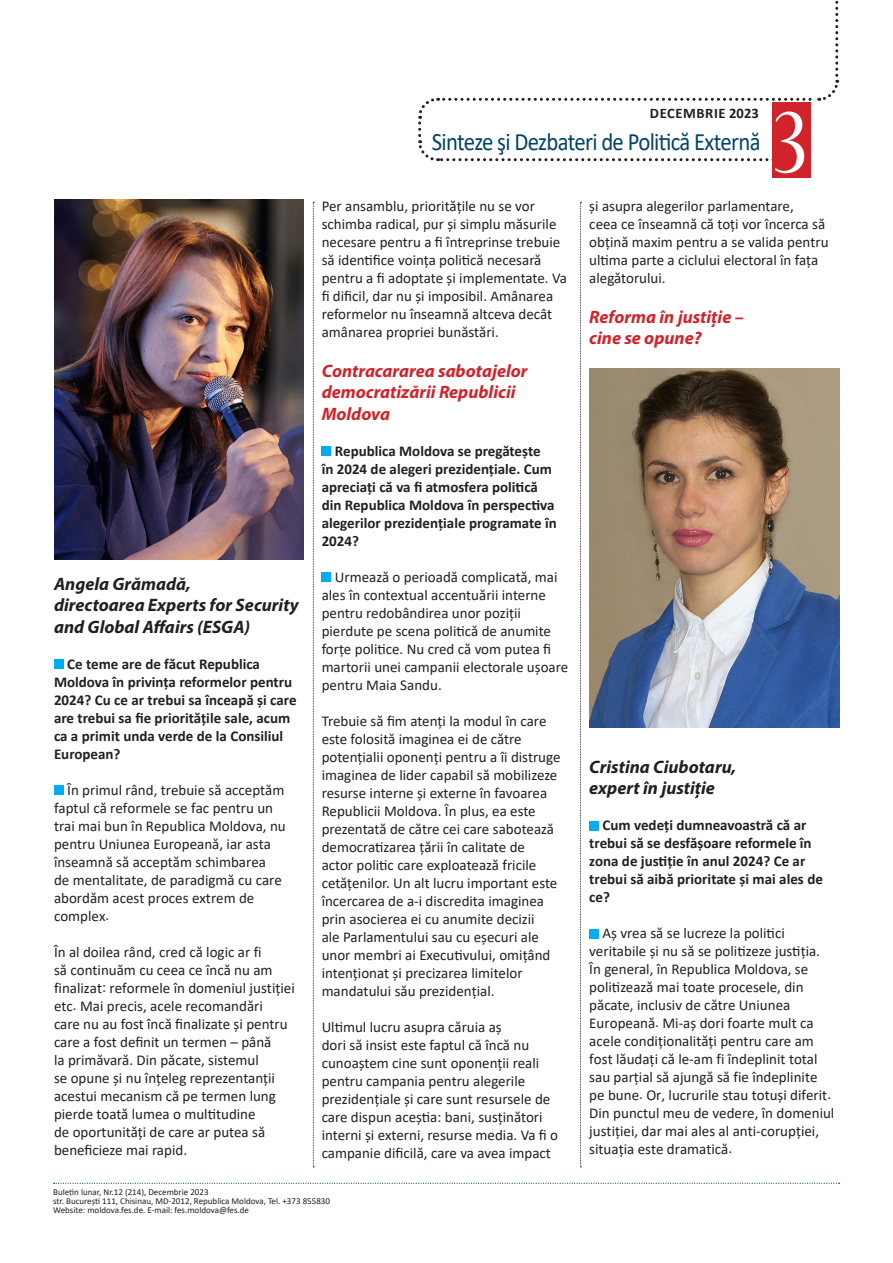
<style>
.page{position:relative;width:893px;height:1263px;background:#fff}
.page>*{position:absolute;margin:0;border:0;box-sizing:border-box;transform-origin:0 0}
.t1{font:condensed 102px "Nueva Std";color:#fff}
.t2{font:25.05px "Calibri";letter-spacing:-.03em;color:#014368;scale:.91 1}
.INTERTITLU{font:italic 700 18px/21.6px "Myriad Pro";color:#231f20}
.INTERTITLU-2{font:italic 700 18px/21.6px "Myriad Pro";color:#d1232a}
.texte{font:15px/18px "Calibri";color:#231f20}
.texte-2{font:700 15px/18px "Calibri";color:#231f20}
.t3{font:700 14.55px "Calibri";letter-spacing:.04em;color:#231f20}
.t4{font:9px/9px "Calibri";color:#231f20}
</style>
<div class="page">
<svg style="left:54px;top:1183px;width:786px;height:1px"></svg>
<svg style="left:418px;top:0;width:422px;height:163px"></svg>
<div style="left:772px;top:102px;width:38px;height:76px;background:#d1232a"></div>
<svg style="left:313px;top:202px;width:1px;height:965px"></svg>
<svg style="left:580px;top:202px;width:2px;height:965px"></svg>
<div style="left:54px;top:659px;width:10px;height:10px;background:#00aeef"></div>
<div style="left:54px;top:785px;width:10px;height:10px;background:#00aeef"></div>
<div style="left:322px;top:446px;width:9px;height:10px;background:#00aeef"></div>
<div style="left:322px;top:572px;width:9px;height:10px;background:#00aeef"></div>
<div style="left:589px;top:821px;width:10px;height:9px;background:#00aeef"></div>
<div style="left:589px;top:929px;width:10px;height:9px;background:#00aeef"></div>
<img style="left:54px;top:200px;width:250px;height:359px">
<img style="left:589px;top:368px;width:250px;height:360px">
<p class="INTERTITLU" style="left:54px;top:572px;width:138px">Angela Grămadă,</p>
<p class="INTERTITLU" style="left:54px;top:594px;width:246px">directoarea Experts for Security and Global Affairs (ESGA)</p>
<p class="texte-2" style="left:54px;top:655px;width:244px;text-indent:13px">Ce teme are de făcut Republica<br>Moldova în privința reformelor pentru<br>2024? Cu ce ar trebui sa înceapă și care are trebui sa fie prioritățile sale, acum ca a primit unda verde de la Consiliul<br>European?</p>
<p class="texte" style="left:54px;top:781px;width:233px;text-indent:13px">În primul rând, trebuie să acceptăm faptul că reformele se fac pentru un trai mai bun în Republica Moldova, nu pentru Uniunea Europeană, iar asta înseamnă să acceptăm schimbarea<br>de mentalitate, de paradigmă cu care abordăm acest proces extrem de complex.</p>
<p class="texte" style="left:54px;top:943px;width:242px">În al doilea rând, cred că logic ar fi<br>să continuăm cu ceea ce încă nu am finalizat: reformele în domeniul justiției etc. Mai precis, acele recomandări<br>care nu au fost încă finalizate și pentru care a fost definit un termen – până<br>la primăvară. Din păcate, sistemul<br>se opune și nu înțeleg reprezentanții acestui mecanism că pe termen lung pierde toată lumea o multitudine<br>de oportunități de care ar putea să beneficieze mai rapid.</p>
<p class="t3" style="left:650px;top:103px;width:110px">DECEMBRIE 2023</p>
<p class="t1" style="left:775px;top:96px;width:34px">3</p>
<h2 class="t2" style="left:432px;top:124px;width:363px">Sinteze şi Dezbateri de Politică Externă</h2>
<p class="texte" style="left:322px;top:197px;width:247px">Per ansamblu, prioritățile nu se vor schimba radical, pur și simplu măsurile necesare pentru a fi întreprinse trebuie să identifice voința politică necesară pentru a fi adoptate și implementate. Va fi dificil, dar nu și imposibil. Amânarea reformelor nu înseamnă altceva decât amânarea propriei bunăstări.</p>
<p class="INTERTITLU-2" style="left:322px;top:359px;width:207px">Contracararea sabotajelor democratizării Republicii<br>Moldova</p>
<p class="texte-2" style="left:322px;top:442px;width:237px;text-indent:13px">Republica Moldova se pregătește<br>în 2024 de alegeri prezidențiale. Cum apreciați că va fi atmosfera politică din Republica Moldova în perspectiva alegerilor prezidențiale programate în<br>2024?</p>
<p class="texte" style="left:322px;top:568px;width:248px;text-indent:13px">Urmează o perioadă complicată, mai ales în contextual accentuării interne pentru redobândirea unor poziții pierdute pe scena politică de anumite forțe politice. Nu cred că vom putea fi martorii unei campanii electorale ușoare pentru Maia Sandu.</p>
<p class="texte" style="left:322px;top:712px;width:240px">Trebuie să fim atenți la modul în care este folosită imaginea ei de către potențialii oponenți pentru a îi distruge imaginea de lider capabil să mobilizeze resurse interne și externe în favoarea Republicii Moldova. În plus, ea este prezentată de către cei care sabotează democratizarea țării în calitate de<br>actor politic care exploatează fricile cetățenilor. Un alt lucru important este încercarea de a-i discredita imaginea prin asocierea ei cu anumite decizii<br>ale Parlamentului sau cu eșecuri ale unor membri ai Executivului, omițând intenționat și precizarea limitelor mandatului său prezidențial.</p>
<p class="texte" style="left:322px;top:1018px;width:238px">Ultimul lucru asupra căruia aș<br>dori să insist este faptul că încă nu cunoaștem cine sunt oponenții reali pentru campania pentru alegerile prezidențiale și care sunt resursele de care dispun aceștia: bani, susținători interni și externi, resurse media. Va fi o campanie dificilă, care va avea impact</p>
<p class="texte" style="left:589px;top:197px;width:241px">și asupra alegerilor parlamentare,<br>ceea ce înseamnă că toți vor încerca să obțină maxim pentru a se valida pentru ultima parte a ciclului electoral în fața alegătorului.</p>
<p class="INTERTITLU-2" style="left:589px;top:305px;width:156px">Reforma în justiție –</p>
<p class="INTERTITLU-2" style="left:589px;top:327px;width:114px">cine se opune?</p>
<p class="INTERTITLU" style="left:589px;top:755px;width:148px">Cristina Ciubotaru,</p>
<p class="INTERTITLU" style="left:589px;top:777px;width:127px">expert în justiție</p>
<p class="texte-2" style="left:589px;top:816px;width:235px;text-indent:13px">Cum vedeți dumneavoastră că ar trebui să se desfășoare reformele în zona de justiție în anul 2024? Ce ar trebui să aibă prioritate și mai ales de ce?</p>
<p class="texte" style="left:589px;top:924px;width:247px;text-indent:13px">Aș vrea să se lucreze la politici veritabile și nu să se politizeze justiția.<br>În general, în Republica Moldova, se politizează mai toate procesele, din păcate, inclusiv de către Uniunea Europeană. Mi-aș dori foarte mult ca acele condiționalități pentru care am fost lăudați că le-am fi îndeplinit total sau parțial să ajungă să fie îndeplinite pe bune. Or, lucrurile stau totuși diferit.<br>Din punctul meu de vedere, în domeniul justiției, dar mai ales al anti-corupției, situația este dramatică.</p>
<p class="t4" style="left:53px;top:1187px;width:278px">Buletin lunar, Nr.12 (214), Decembrie 2023<br>str. București 111, Chisinau, MD-2012, Republica Moldova, Tel. +373 855830<br>Website: moldova.fes.de. E-mail: fes.moldova@fes.de</p>
</div>
